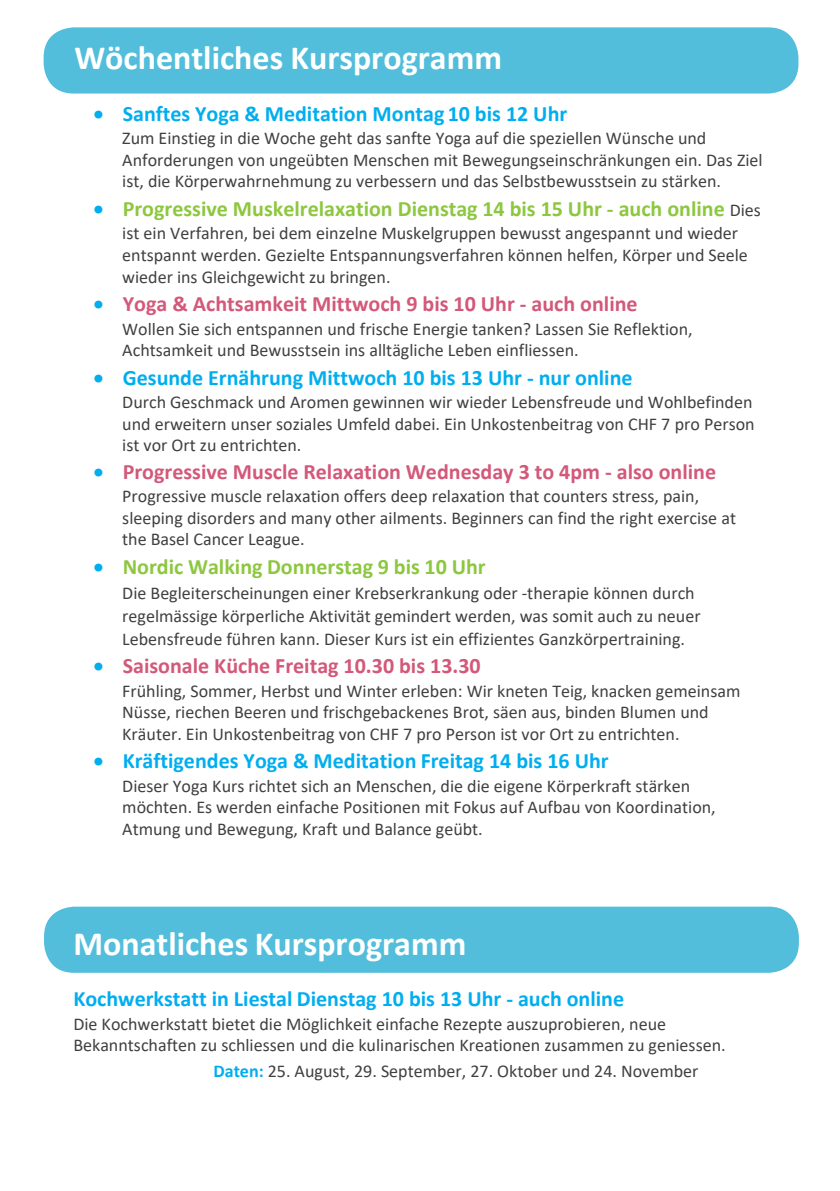
<style>
.page{position:relative;width:840px;height:1191px;background:#fff}
.page>*{position:absolute;margin:0;border:0;box-sizing:border-box;transform-origin:0 0}
.t1{font:700 34px "Calibri";color:#fff}
.t2{font:700 22px "Calibri";color:#00aeef}
.t3{font:700 22px "Calibri";color:#d35879}
.t4{font:700 22px "Calibri";color:#8dc73f}
.t5{font:18px/21.6px "Calibri";color:#404040}
.s1{color:#00aeef}
.s2{font-weight:400;font-size:18px;color:#404040}
.s3{font-weight:700;color:#00aeef}
</style>
<div class="page">
<div style="left:44px;top:27px;width:754px;height:67px;background:#52bedb;border-radius:30px"></div>
<div style="left:44px;top:906px;width:754px;height:66px;background:#52bedb;border-radius:30px"></div>
<h1 class="t1" style="left:74px;top:34px;width:429px">Wöchentliches Kursprogramm</h1>
<p class="t2" style="left:93px;top:98px;width:475px">• Sanftes Yoga &amp; Meditation Montag 10 bis 12 Uhr</p>
<p class="t5" style="left:122px;top:127px;width:641px">Zum Einstieg in die Woche geht das sanfte Yoga auf die speziellen Wünsche und<br>Anforderungen von ungeübten Menschen mit Bewegungseinschränkungen ein. Das Ziel ist, die Körperwahrnehmung zu verbessern und das Selbstbewusstsein zu stärken.</p>
<p class="t4" style="left:93px;top:193px;width:668px"><span class="s1">•</span> Progressive Muskelrelaxation Dienstag 14 bis 15 Uhr - auch online <span class="s2">Dies</span></p>
<p class="t5" style="left:122px;top:222px;width:626px">ist ein Verfahren, bei dem einzelne Muskelgruppen bewusst angespannt und wieder entspannt werden. Gezielte Entspannungsverfahren können helfen, Körper und Seele wieder ins Gleichgewicht zu bringen.</p>
<p class="t3" style="left:93px;top:288px;width:545px"><span class="s1">•</span> Yoga &amp; Achtsamkeit Mittwoch 9 bis 10 Uhr - auch online</p>
<p class="t5" style="left:122px;top:317px;width:571px">Wollen Sie sich entspannen und frische Energie tanken? Lassen Sie Reflektion,<br>Achtsamkeit und Bewusstsein ins alltägliche Leben einfliessen.</p>
<p class="t2" style="left:93px;top:362px;width:540px">• Gesunde Ernährung Mittwoch 10 bis 13 Uhr - nur online</p>
<p class="t5" style="left:122px;top:391px;width:633px">Durch Geschmack und Aromen gewinnen wir wieder Lebensfreude und Wohlbefinden und erweitern unser soziales Umfeld dabei. Ein Unkostenbeitrag von CHF 7 pro Person ist vor Ort zu entrichten.</p>
<p class="t3" style="left:93px;top:456px;width:624px"><span class="s1">•</span> Progressive Muscle Relaxation Wednesday 3 to 4pm - also online</p>
<p class="t5" style="left:122px;top:485px;width:615px">Progressive muscle relaxation offers deep relaxation that counters stress, pain, sleeping disorders and many other ailments. Beginners can find the right exercise at the Basel Cancer League.</p>
<p class="t4" style="left:93px;top:551px;width:393px"><span class="s1">•</span> Nordic Walking Donnerstag 9 bis 10 Uhr</p>
<p class="t5" style="left:122px;top:581px;width:579px;line-height:23px">Die Begleiterscheinungen einer Krebserkrankung oder -therapie können durch regelmässige körperliche Aktivität gemindert werden, was somit auch zu neuer<br>Lebensfreude führen kann. Dieser Kurs ist ein effizientes Ganzkörpertraining.</p>
<p class="t3" style="left:93px;top:650px;width:388px"><span class="s1">•</span> Saisonale Küche Freitag 10.30 bis 13.30</p>
<p class="t5" style="left:122px;top:679px;width:619px">Frühling, Sommer, Herbst und Winter erleben: Wir kneten Teig, knacken gemeinsam<br>Nüsse, riechen Beeren und frischgebackenes Brot, säen aus, binden Blumen und<br>Kräuter. Ein Unkostenbeitrag von CHF 7 pro Person ist vor Ort zu entrichten.</p>
<p class="t2" style="left:93px;top:745px;width:516px">• Kräftigendes Yoga &amp; Meditation Freitag 14 bis 16 Uhr</p>
<p class="t5" style="left:122px;top:774px;width:594px">Dieser Yoga Kurs richtet sich an Menschen, die die eigene Körperkraft stärken möchten. Es werden einfache Positionen mit Fokus auf Aufbau von Koordination,<br>Atmung und Bewegung, Kraft und Balance geübt.</p>
<h1 class="t1" style="left:73px;top:919px;width:394px">Monatliches Kursprogramm</h1>
<p class="t2" style="left:73px;top:983px;width:552px">Kochwerkstatt in Liestal Dienstag 10 bis 13 Uhr - auch online</p>
<p class="t5" style="left:73px;top:1012px;width:653px">Die Kochwerkstatt bietet die Möglichkeit einfache Rezepte auszuprobieren, neue<br>Bekanntschaften zu schliessen und die kulinarischen Kreationen zusammen zu geniessen.</p>
<p class="t5" style="left:213px;top:1059px;width:486px"><span class="s3">Daten:</span> 25. August, 29. September, 27. Oktober und 24. November</p>
</div>
